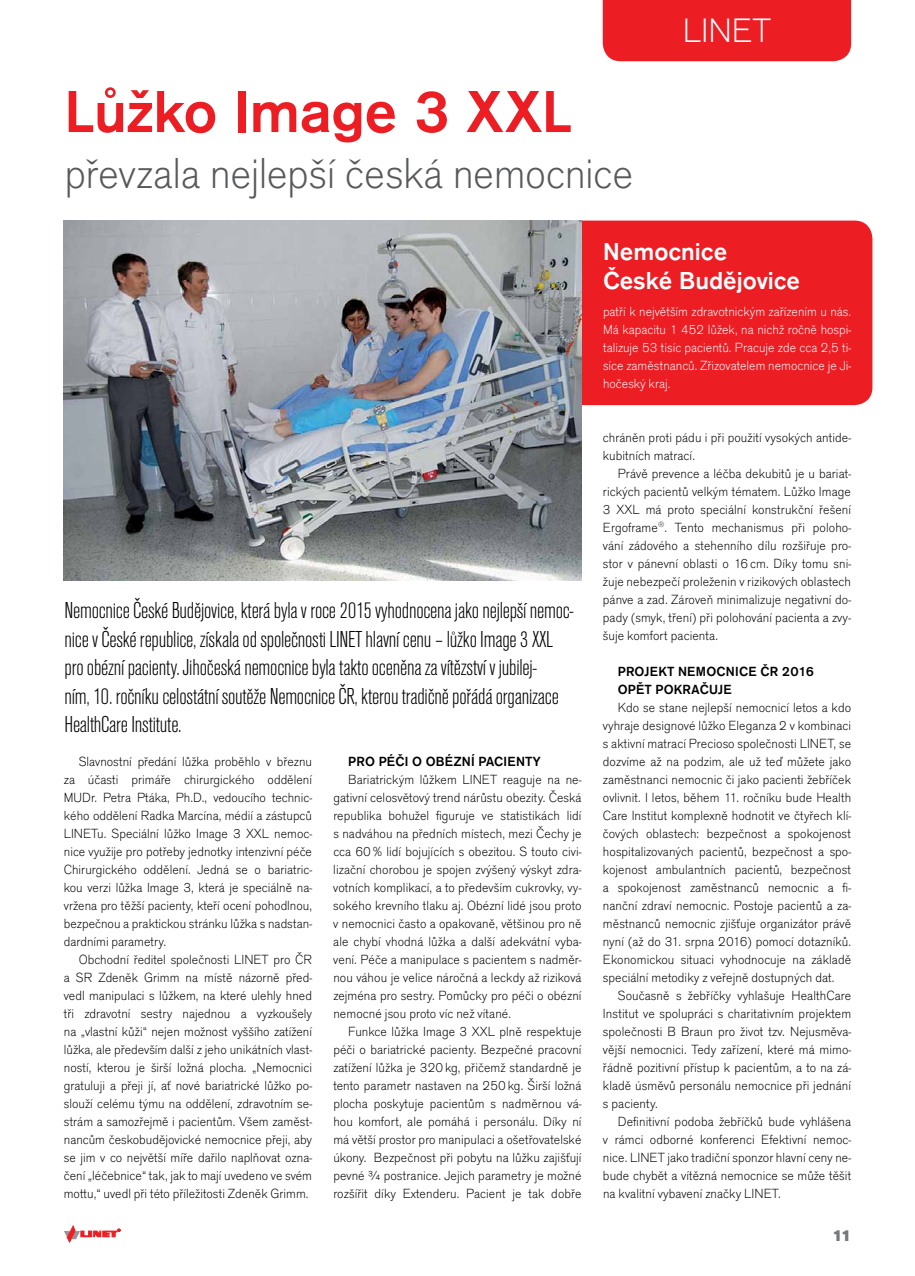
<style>
.page{position:relative;width:915px;height:1276px;background:#fff}
.page>*{position:absolute;margin:0;border:0;box-sizing:border-box;transform-origin:0 0}
.t1{font:500 61.5px "Accius TOT";letter-spacing:-.01em;color:#ed1d24}
.t2{font:300 45px "Accius TOT";letter-spacing:-.01em;color:#58595b}
.t3{font:300 35.25px "Accius TOT";color:#fff}
.t4{font:500 25.5px/28.5px "Accius TOT";color:#fff}
.t5{font:300 condensed 24px/28.5px "Accius TOT";letter-spacing:-.01em;color:#000}
.t6{font:900 16.5px "Accius TOT";color:#77787b}
.t7{font:300 13.8px/18px "Accius TOT";letter-spacing:.005em;color:#000;text-align:justify}
.t8{font:300 13.8px/18px "Accius TOT";color:#fff;text-align:justify}
.t9{font:500 13.8px "Accius TOT";letter-spacing:.025em;color:#000}
</style>
<div class="page">
<svg style="left:64px;top:1226px;width:56px;height:16px"></svg>
<div style="left:530px;top:220px;width:342px;height:185px;background:#ed1d24;border-radius:18px"></div>
<div style="left:602px;top:0;width:248px;height:61px;background:#ed1d24"></div>
<img style="left:64px;top:221px;width:517px;height:359px">
<h1 class="t1" style="left:64px;top:77px;width:503px">LŮŽKO IMAGE 3 XXL</h1>
<h2 class="t2" style="left:64px;top:148px;width:570px">převzala nejlepší česká nemocnice</h2>
<h3 class="t3" style="left:682px;top:11px;width:90px">LINET</h3>
<p class="t5" style="left:64px;top:597px;width:510px">Nemocnice České Budějovice, která byla v roce 2015 vyhodnocena jako nejlepší nemoc&shy;nice vČeské republice, získala odspolečnosti LINET hlavní cenu – lůžko Image3XXL pro obézní pacienty. Jihočeská nemocnice byla takto oceněna zavítězství v jubilej-<br>ním, 10. ročníku celostátní soutěže Nemocnice ČR, kterou tradičně pořádá organizace HealthCare Institute.</p>
<p class="t7" style="left:64px;top:752px;width:250px;text-indent:15px">Slavnostní předání lůžka proběhlo v březnu za účasti primáře chirurgického oddělení MUDr. Petra Ptáka, Ph.D., vedoucího technic&shy;kého oddělení Radka Marcína, médií a zástupců LINETu. Speciální lůžko Image 3 XXL nemoc&shy;nice využije pro potřeby jednotky intenzivní péče Chirurgického oddělení. Jedná se o bariatric&shy;kou verzi lůžka Image 3, která je speciálně na&shy;vržena pro těžší pacienty, kteří ocení pohodlnou, bezpečnou a praktickou stránku lůžka s nadstan&shy;dardními parametry.</p>
<p class="t7" style="left:64px;top:950px;width:250px;text-indent:15px">Obchodní ředitel společnosti LINET pro ČR a SR Zdeněk Grimm na místě názorně před&shy;vedl manipulaci s lůžkem, na které ulehly hned tři zdravotní sestry najednou a vyzkoušely na „vlastní kůži“ nejen možnost vyššího zatížení lůžka, ale především další z jeho unikátních vlast&shy;ností, kterou je širší ložná plocha. „Nemocnici gratuluji a přeji jí, ať nové bariatrické lůžko po&shy;slouží celému týmu na oddělení, zdravotním se&shy;strám a samozřejmě i pacientům. Všem zaměst&shy;nancům českobudějovické nemocnice přeji, aby se jim v co největší míře dařilo naplňovat ozna&shy;čení „léčebnice“ tak, jak to mají uvedeno ve svém mottu,“ uvedl při této příležitosti Zdeněk Grimm.</p>
<p class="t9" style="left:348px;top:753px;width:10px">PRO</p>
<p class="t9" style="left:378px;top:753px;width:124px">PÉČI OOBÉZNÍ PACIENT</p>
<p class="t9" style="left:533px;top:753px;width:7px">Y</p>
<p class="t7" style="left:333px;top:770px;width:250px;text-indent:15px">Bariatrickým lůžkem LINET reaguje na ne&shy;gativní celosvětový trend nárůstu obezity. Česká republika bohužel figuruje ve statistikách lidí s nadváhou na předních místech, mezi Čechy je cca 60% lidí bojujících s obezitou. S touto civi&shy;lizační chorobou je spojen zvýšený výskyt zdra&shy;votních komplikací, a to především cukrovky, vy&shy;sokého krevního tlaku aj. Obézní lidé jsou proto v nemocnici často a opakovaně, většinou pro ně ale chybí vhodná lůžka a další adekvátní vyba&shy;vení. Péče a manipulace s pacientem s nadměr&shy;nou váhou je velice náročná a leckdy až riziková zejména pro sestry. Pomůcky pro péči o obézní nemocné jsou proto víc než vítané.</p>
<p class="t7" style="left:333px;top:1022px;width:250px;text-indent:15px">Funkce lůžka Image 3 XXL plně respektuje péči o bariatrické pacienty. Bezpečné pracovní zatížení lůžka je 320kg, přičemž standardně je tento parametr nastaven na 250kg. Širší ložná plocha poskytuje pacientům s nadměrnou vá&shy;hou komfort, ale pomáhá i personálu. Díky ní má větší prostor pro manipulaci a ošetřovatelské úkony. Bezpečnost při pobytu na lůžku zajišťují pevné ¾ postranice. Jejich parametry je možné rozšířit díky Extenderu. Pacient je tak dobře</p>
<h3 class="t4" style="left:602px;top:238px;width:199px">NEMOCNICE<br>ČESKÉ BUDĚJOVICE</h3>
<p class="t8" style="left:602px;top:302px;width:249px">patří k největším zdravotnickým zařízením u nás.<br>Má kapacitu 1 452 lůžek, na nichž ročně hospi&shy;talizuje 53 tisíc pacientů. Pracuje zde cca 2,5 ti&shy;síce zaměstnanců. Zřizovatelem nemocnice je Ji&shy;hočeský kraj.</p>
<p class="t7" style="left:602px;top:428px;width:250px">chráněn proti pádu i při použití vysokých antide&shy;kubitních matrací.</p>
<p class="t7" style="left:602px;top:464px;width:250px;text-indent:15px">Právě prevence a léčba dekubitů je u bariat&shy;rických pacientů velkým tématem. Lůžko Image 3 XXL má proto speciální konstrukční řešení Ergoframe<sup>®</sup>. Tento mechanismus při poloho&shy;vání zádového a stehenního dílu rozšiřuje pro&shy;stor v pánevní oblasti o 16cm. Díky tomu sni&shy;žuje nebezpečí proleženin v rizikových oblastech pánve a zad. Zároveň minimalizuje negativní do&shy;pady (smyk, tření) při polohování pacienta a zvy&shy;šuje komfort pacienta.</p>
<p class="t9" style="left:617px;top:664px;width:10px">PRO</p>
<p class="t9" style="left:644px;top:664px;width:15px">JEKT</p>
<p class="t9" style="left:677px;top:664px;width:19px">NEMOCNICE</p>
<p class="t9" style="left:760px;top:664px;width:55px">ČR 2016</p>
<p class="t9" style="left:617px;top:682px;width:56px">O PĚT POKR</p>
<p class="t9" style="left:691px;top:682px;width:40px">AČUJE</p>
<p class="t7" style="left:602px;top:698px;width:250px;text-indent:15px">Kdo se stane nejlepší nemocnicí letos a kdo vyhraje designové lůžko Eleganza 2 v kombinaci s aktivní matrací Precioso společnosti LINET, se dozvíme až na podzim, ale už teď můžete jako zaměstnanci nemocnic či jako pacienti žebříček ovlivnit. I letos, během 11. ročníku bude Health Care Institut komplexně hodnotit ve čtyřech klí&shy;čových oblastech: bezpečnost a spokojenost hospitalizovaných pacientů, bezpečnost a spo&shy;kojenost ambulantních pacientů, bezpečnost a spokojenost zaměstnanců nemocnic a fi&shy;nanční zdraví nemocnic. Postoje pacientů a za&shy;městnanců nemocnic zjišťuje organizátor právě nyní (až do 31. srpna 2016) pomocí dotazníků.<br>Ekonomickou situaci vyhodnocuje na základě speciální metodiky z veřejně dostupných dat.</p>
<p class="t7" style="left:602px;top:986px;width:250px;text-indent:15px">Současně s žebříčky vyhlašuje HealthCare Institut ve spolupráci s charitativním projektem společnosti B Braun pro život tzv. Nejusměva&shy;vější nemocnici. Tedy zařízení, které má mimo&shy;řádně pozitivní přístup k pacientům, a to na zá&shy;kladě úsměvů personálu nemocnice při jednání s pacienty.</p>
<p class="t7" style="left:602px;top:1112px;width:250px;text-indent:15px">Definitivní podoba žebříčků bude vyhlášena v rámci odborné konferenci Efektivní nemoc&shy;nice. LINET jako tradiční sponzor hlavní ceny ne&shy;bude chybět a vítězná nemocnice se může těšit na kvalitní vybavení značky LINET.</p>
<p class="t6" style="left:831px;top:1226px;width:20px">11</p>
</div>
